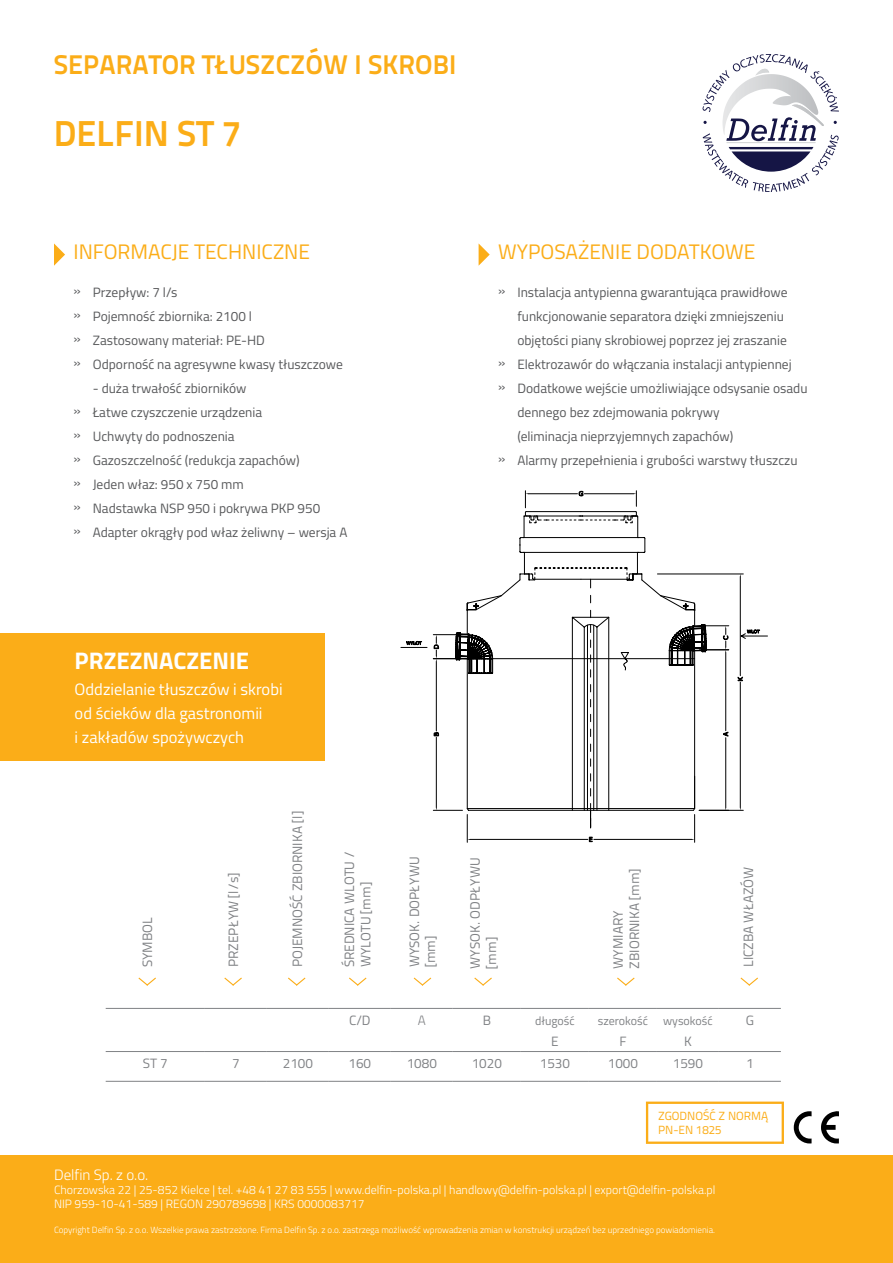
<style>
.page{position:relative;width:893px;height:1263px;background:#fff}
.page>*{position:absolute;margin:0;border:0;box-sizing:border-box;transform-origin:0 0}
.t1{font:700 36px "Titillium Text 22 L";color:#fbad18}
.t2{font:700 27px "Titillium Text 22 L";color:#fbad18}
.t3{font:700 24px "Titillium";color:#fff}
.t4{font:21px "Titillium";color:#fbad18}
.t5{font:16.5px/24px "Titillium";color:#fff}
.t6{font:300 15px "Titillium";color:#fff}
.t7{font:13.5px/24px "Titillium";color:#58595b}
.t8{font:13.5px/16.2px "Titillium Text 22 L";color:#808285}
.t9{font:13.5px "Titillium";color:#808285}
.t10{font:300 13.5px "Titillium";color:#808285}
.t11{font:300 12px/14.4px "Titillium";color:#fff}
.t12{font:12px "Titillium";color:#808285}
.t13{font:11.85px/14.1px "Titillium Text 22 L";color:#fbad18}
.t14{font:300 9px "Titillium";color:#fff}
</style>
<div class="page">
<div style="left:0;top:1156px;width:893px;height:107px;background:#fbad18"></div>
<svg style="left:702px;top:54px;width:137px;height:138px"></svg>
<svg style="left:821px;top:1111px;width:18px;height:32px"></svg>
<svg style="left:794px;top:1111px;width:17px;height:32px"></svg>
<svg style="left:646px;top:1101px;width:138px;height:43px"></svg>
<svg style="left:54px;top:243px;width:11px;height:23px"></svg>
<svg style="left:479px;top:244px;width:11px;height:21px"></svg>
<div style="left:0;top:633px;width:324px;height:127px;background:#fbad18"></div>
<hr style="left:106px;top:1008px;width:99px;height:1px;background:#808285">
<hr style="left:205px;top:1008px;width:62px;height:1px;background:#808285">
<hr style="left:267px;top:1008px;width:62px;height:1px;background:#808285">
<hr style="left:329px;top:1008px;width:62px;height:1px;background:#808285">
<hr style="left:391px;top:1008px;width:62px;height:1px;background:#808285">
<hr style="left:453px;top:1008px;width:68px;height:1px;background:#808285">
<hr style="left:521px;top:1008px;width:68px;height:1px;background:#808285">
<hr style="left:589px;top:1008px;width:68px;height:1px;background:#808285">
<hr style="left:657px;top:1008px;width:62px;height:1px;background:#808285">
<hr style="left:719px;top:1008px;width:62px;height:1px;background:#808285">
<hr style="left:106px;top:1051px;width:99px;height:1px;background:#808285">
<hr style="left:205px;top:1051px;width:62px;height:1px;background:#808285">
<hr style="left:267px;top:1051px;width:62px;height:1px;background:#808285">
<hr style="left:329px;top:1051px;width:62px;height:1px;background:#808285">
<hr style="left:391px;top:1051px;width:62px;height:1px;background:#808285">
<hr style="left:453px;top:1051px;width:68px;height:1px;background:#808285">
<hr style="left:521px;top:1051px;width:68px;height:1px;background:#808285">
<hr style="left:589px;top:1051px;width:68px;height:1px;background:#808285">
<hr style="left:657px;top:1051px;width:62px;height:1px;background:#808285">
<hr style="left:719px;top:1051px;width:62px;height:1px;background:#808285">
<hr style="left:106px;top:1081px;width:99px;height:1px;background:#808285">
<hr style="left:205px;top:1081px;width:62px;height:1px;background:#808285">
<hr style="left:267px;top:1081px;width:62px;height:1px;background:#808285">
<hr style="left:329px;top:1081px;width:62px;height:1px;background:#808285">
<hr style="left:391px;top:1081px;width:62px;height:1px;background:#808285">
<hr style="left:453px;top:1081px;width:68px;height:1px;background:#808285">
<hr style="left:521px;top:1081px;width:68px;height:1px;background:#808285">
<hr style="left:589px;top:1081px;width:68px;height:1px;background:#808285">
<hr style="left:657px;top:1081px;width:62px;height:1px;background:#808285">
<hr style="left:719px;top:1081px;width:62px;height:1px;background:#808285">
<svg style="left:288px;top:977px;width:18px;height:9px"></svg>
<svg style="left:474px;top:977px;width:18px;height:9px"></svg>
<svg style="left:224px;top:977px;width:18px;height:9px"></svg>
<svg style="left:138px;top:977px;width:18px;height:9px"></svg>
<svg style="left:349px;top:977px;width:18px;height:9px"></svg>
<svg style="left:617px;top:977px;width:18px;height:9px"></svg>
<svg style="left:413px;top:977px;width:19px;height:9px"></svg>
<svg style="left:740px;top:977px;width:18px;height:9px"></svg>
<hr style="left:699px;top:810px;width:44px;height:1px;background:#000">
<hr style="left:657px;top:574px;width:86px;height:1px;background:#000">
<hr style="left:740px;top:682px;width:1px;height:125px;background:#000">
<hr style="left:740px;top:577px;width:1px;height:99px;background:#000">
<svg style="left:738px;top:677px;width:5px;height:4px"></svg>
<svg style="left:740px;top:630px;width:28px;height:9px"></svg>
<svg style="left:401px;top:491px;width:328px;height:351px"></svg>
<hr style="left:467px;top:659px;width:1px;height:149px;background:#000">
<h2 class="t2" style="left:54px;top:44px;width:404px">SEPARATOR TŁUSZCZÓW I SKROBI</h2>
<h1 class="t1" style="left:54px;top:105px;width:189px">DELFIN ST 7</h1>
<h3 class="t4" style="left:74px;top:236px;width:238px">INFORMACJE TECHNICZNE</h3>
<h3 class="t4" style="left:498px;top:236px;width:259px">WYPOSAŻENIE DODATKOWE</h3>
<p class="t7" style="left:74px;top:278px;width:9px;text-align:justify">» » » »</p>
<p class="t7" style="left:74px;top:398px;width:9px;text-align:justify">» » » » » »</p>
<p class="t7" style="left:93px;top:279px;width:252px">Przepływ: 7 l/s<br>Pojemność zbiornika: 2100 l<br>Zastosowany materiał: PE-HD<br>Odporność na agresywne kwasy tłuszczowe</p>
<p class="t7" style="left:93px;top:375px;width:256px">- duża trwałość zbiorników<br>Łatwe czyszczenie urządzenia<br>Uchwyty do podnoszenia<br>Gazoszczelność (redukcja zapachów)<br>Jeden właz: 950 x 750 mm<br>Nadstawka NSP 950 i pokrywa PKP 950<br>Adapter okrągły pod właz żeliwny – wersja A</p>
<h3 class="t3" style="left:75px;top:642px;width:176px">PRZEZNACZENIE</h3>
<p class="t5" style="left:75px;top:676px;width:209px">Oddzielanie tłuszczów i skrobi od ścieków dla gastronomii<br>i zakładów spożywczych</p>
<p class="t7" style="left:498px;top:278px;width:9px">»</p>
<p class="t7" style="left:498px;top:350px;width:9px">» »</p>
<p class="t7" style="left:498px;top:446px;width:9px">»</p>
<p class="t7" style="left:517px;top:279px;width:292px">Instalacja antypienna gwarantująca prawidłowe funkcjonowanie separatora dzięki zmniejszeniu objętości piany skrobiowej poprzez jej zraszanie Elektrozawór do włączania instalacji antypiennej Dodatkowe wejście umożliwiające odsysanie osadu dennego bez zdejmowania pokrywy<br>(eliminacja nieprzyjemnych zapachów)<br>Alarmy przepełnienia i grubości warstwy tłuszczu</p>
<p class="t8" style="left:139px;top:967px;width:52px;rotate:-90deg">SYMBOL</p>
<p class="t8" style="left:225px;top:967px;width:96px;rotate:-90deg">PRZEPŁYW [L/S]</p>
<p class="t8" style="left:289px;top:967px;width:157px;rotate:-90deg">POJEMNOŚĆ ZBIORNIKA [L]</p>
<p class="t8" style="left:341px;top:967px;width:118px;rotate:-90deg">ŚREDNICA WLOTU /<br>WYLOTU [MM]</p>
<p class="t8" style="left:405px;top:967px;width:112px;rotate:-90deg">WYSOK. DOPŁYWU [MM]</p>
<p class="t8" style="left:740px;top:967px;width:102px;rotate:-90deg">LICZBA WŁAZÓW</p>
<p class="t8" style="left:466px;top:969px;width:112px;rotate:-90deg">WYSOK. ODPŁYWU [MM]</p>
<p class="t8" style="left:609px;top:969px;width:102px;rotate:-90deg">WYMIARY<br>ZBIORNIKA [MM]</p>
<p class="t9" style="left:349px;top:1010px;width:23px">C/D</p>
<p class="t10" style="left:418px;top:1010px;width:10px">A</p>
<p class="t9" style="left:483px;top:1010px;width:10px">B</p>
<p class="t12" style="left:535px;top:1011px;width:41px">długość</p>
<p class="t9" style="left:551px;top:1031px;width:9px">E</p>
<p class="t12" style="left:598px;top:1011px;width:52px">szerokość</p>
<p class="t9" style="left:619px;top:1031px;width:9px">F</p>
<p class="t12" style="left:663px;top:1011px;width:51px">wysokość</p>
<p class="t9" style="left:684px;top:1031px;width:9px">K</p>
<p class="t9" style="left:746px;top:1010px;width:10px">G</p>
<p class="t9" style="left:143px;top:1053px;width:26px">ST 7</p>
<p class="t9" style="left:232px;top:1053px;width:9px">7</p>
<p class="t9" style="left:283px;top:1053px;width:32px">2100</p>
<p class="t9" style="left:349px;top:1053px;width:24px">160</p>
<p class="t9" style="left:407px;top:1053px;width:32px">1080</p>
<p class="t9" style="left:472px;top:1053px;width:32px">1020</p>
<p class="t9" style="left:540px;top:1053px;width:32px">1530</p>
<p class="t9" style="left:608px;top:1053px;width:32px">1000</p>
<p class="t9" style="left:673px;top:1053px;width:32px">1590</p>
<p class="t9" style="left:746px;top:1053px;width:9px">1</p>
<p class="t13" style="left:658px;top:1108px;width:112px">ZGODNOŚĆ Z NORMĄ<br>PN-EN 1825</p>
<p class="t6" style="left:54px;top:1163px;width:96px">Delfin Sp. z o.o.</p>
<p class="t11" style="left:54px;top:1182px;width:663px">Chorzowska 22 | 25-852 Kielce | tel. +48 41 27 83 555 | www.delfin-polska.pl | handlowy@delfin-polska.pl | export@delfin-polska.pl<br>NIP 959-10-41-589 | REGON 290789698 | KRS 0000083717</p>
<p class="t14" style="left:54px;top:1223px;width:663px">Copyright Delfin Sp. z o.o. Wszelkie prawa zastrzeżone. Firma Delfin Sp. z o.o. zastrzega możliwość wprowadzenia zmian w konstrukcji urządzeń bez uprzedniego powiadomienia.</p>
</div>
